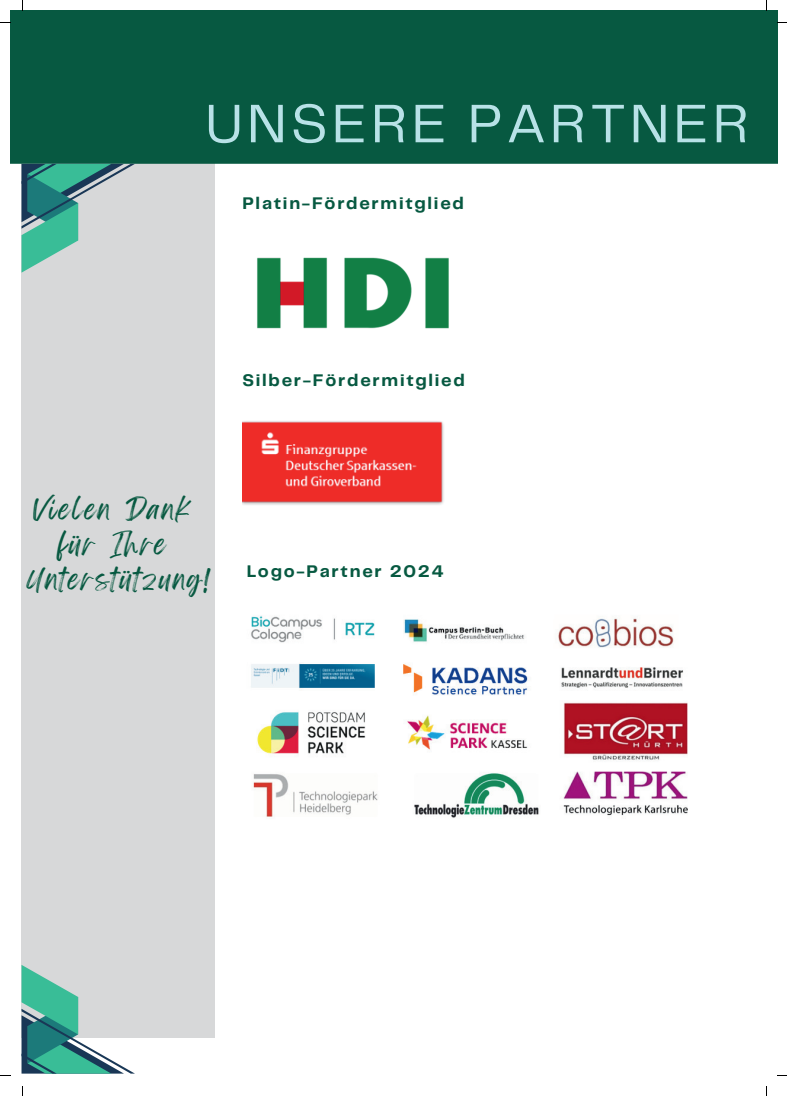
<style>
.page{position:relative;width:787px;height:1096px;background:#fff}
.page>*{position:absolute;margin:0;border:0;box-sizing:border-box;transform-origin:0 0}
.t1{font:56.25px "Telegraf";letter-spacing:.075em;color:#b8e2e7}
.t2{font:25px/34.8px "Feeling Passionate";letter-spacing:.1em;color:#075941;text-align:center}
.t3{font:700 17.5px "Telegraf";letter-spacing:.1em;color:#075941}
</style>
<div class="page">
<div style="left:22px;top:127px;width:193px;height:910px;background:#d7d8d9"></div>
<div style="left:10px;top:10px;width:767px;height:154px;background:#075941"></div>
<svg style="left:22px;top:164px;width:113px;height:108px"></svg>
<img style="left:257px;top:257px;width:192px;height:72px">
<img style="left:242px;top:421px;width:202px;height:84px">
<img style="left:251px;top:615px;width:437px;height:203px">
<svg style="left:22px;top:965px;width:113px;height:108px"></svg>
<h1 class="t1" style="left:205px;top:86px;width:546px">UNSERE PARTNER</h1>
<p class="t3" style="left:242px;top:191px;width:223px">Platin-Fördermitglied</p>
<p class="t3" style="left:242px;top:368px;width:224px">Silber-Fördermitglied</p>
<h2 class="t2" style="left:27px;top:493px;width:185px">Vielen Dank für Ihre<br>Unterstützung!</h2>
<p class="t3" style="left:247px;top:559px;width:198px">Logo-Partner 2024</p>
</div>
